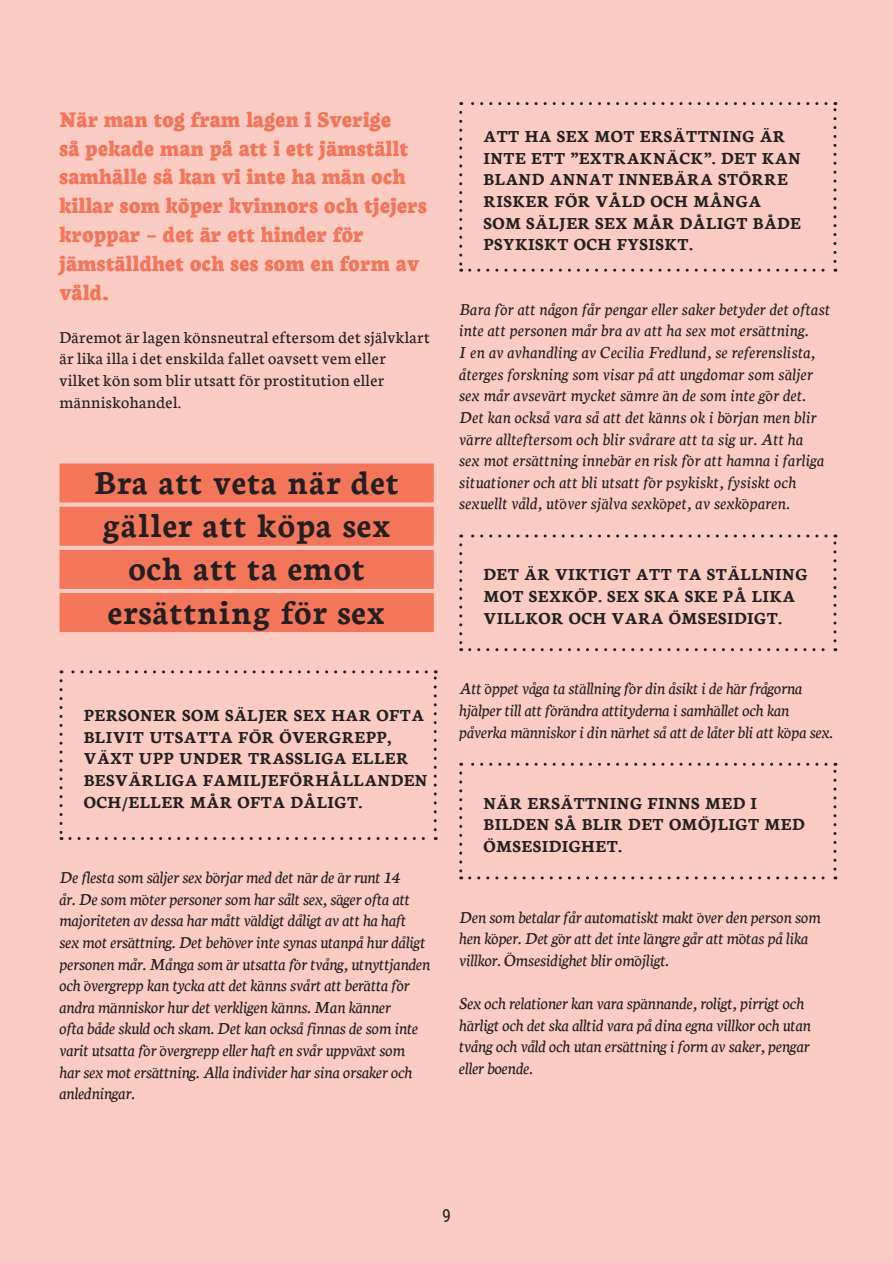
<style>
.page{position:relative;width:893px;height:1263px;background:#facbc3}
.page>*{position:absolute;margin:0;border:0;box-sizing:border-box;transform-origin:0 0}
.t1{font:700 36px/43.2px "Neuton";letter-spacing:.02em;color:#231f20;text-align:center}
.t2{font:800 24px/28.8px "Neuton";letter-spacing:.02em;color:#f3755a}
.t3{font:italic 18px/21.6px "Neuton";color:#231f20}
.t4{font:italic 18px/21.6px "Neuton";letter-spacing:.02em;color:#231f20}
.t5{font:700 18px/21.6px "Neuton";letter-spacing:.02em;color:#231f20}
.t6{font:18px/21.6px "Neuton";letter-spacing:.02em;color:#231f20}
.t7{font:18px "Roboto Condensed";color:#231f20}
</style>
<div class="page">
<svg style="left:461px;top:763px;width:365px;height:3px"></svg>
<svg style="left:833px;top:763px;width:3px;height:106px"></svg>
<svg style="left:470px;top:876px;width:366px;height:3px"></svg>
<svg style="left:459px;top:773px;width:3px;height:106px"></svg>
<svg style="left:461px;top:534px;width:365px;height:3px"></svg>
<svg style="left:833px;top:534px;width:3px;height:107px"></svg>
<svg style="left:470px;top:648px;width:366px;height:3px"></svg>
<svg style="left:459px;top:545px;width:3px;height:106px"></svg>
<svg style="left:461px;top:102px;width:365px;height:3px"></svg>
<svg style="left:833px;top:102px;width:3px;height:159px"></svg>
<svg style="left:470px;top:269px;width:366px;height:3px"></svg>
<svg style="left:459px;top:112px;width:3px;height:160px"></svg>
<svg style="left:61px;top:670px;width:365px;height:3px"></svg>
<svg style="left:434px;top:670px;width:3px;height:160px"></svg>
<svg style="left:70px;top:837px;width:366px;height:3px"></svg>
<svg style="left:60px;top:681px;width:3px;height:159px"></svg>
<div style="left:60px;top:463px;width:374px;height:39px;background:#f3755a"></div>
<div style="left:60px;top:507px;width:374px;height:39px;background:#f3755a"></div>
<div style="left:60px;top:550px;width:374px;height:39px;background:#f3755a"></div>
<div style="left:60px;top:593px;width:374px;height:39px;background:#f3755a"></div>
<p class="t2" style="left:60px;top:105px;width:369px">När man tog fram lagen i Sverige<br>så pekade man på att i ett jämställt samhälle så kan vi inte ha män och killar som köper kvinnors och tjejers kroppar – det är ett hinder för jämställdhet och ses som en form av våld.</p>
<p class="t6" style="left:60px;top:326px;width:372px">Däremot är lagen könsneutral eftersom det självklart är lika illa i det enskilda fallet oavsett vem eller vilket kön som blir utsatt för prostitution eller människohandel.</p>
<h3 class="t1" style="left:94px;top:461px;width:306px">Bra att veta när det gäller att köpa sex och att ta emot ersättning för sex</h3>
<h4 class="t5" style="left:84px;top:705px;width:345px">PERSONER SOM SÄLJER SEX HAR OFTA<br>BLIVIT UTSATTA FÖR ÖVERGREPP,<br>VÄXT UPP UNDER TRASSLIGA ELLER<br>BESVÄRLIGA FAMILJEFÖRHÅLLANDEN<br>OCH/ELLER MÅR OFTA DÅLIGT.</h4>
<p class="t3" style="left:60px;top:866px;width:372px">De flesta som säljer sex börjar med det när de är runt 14<br>år. De som möter personer som har sålt sex, säger ofta att majoriteten av dessa har mått väldigt dåligt av att ha haft sex mot ersättning. Det behöver inte synas utanpå hur dåligt personen mår. Många som är utsatta för tvång, utnyttjanden och övergrepp kan tycka att det känns svårt att berätta för andra människor hur det verkligen känns. Man känner<br>ofta både skuld och skam. Det kan också finnas de som inte varit utsatta för övergrepp eller haft en svår uppväxt som<br>har sex mot ersättning. Alla individer har sina orsaker och anledningar.</p>
<h4 class="t5" style="left:483px;top:126px;width:319px">ATT HA SEX MOT ERSÄTTNING ÄR<br>INTE ETT ”EXTRAKNÄCK”. DET KAN<br>BLAND ANNAT INNEBÄRA STÖRRE<br>RISKER FÖR VÅLD OCH MÅNGA<br>SOM SÄLJER SEX MÅR DÅLIGT BÅDE<br>PSYKISKT OCH FYSISKT.</h4>
<p class="t4" style="left:459px;top:298px;width:372px">Bara för att någon får pengar eller saker betyder det oftast inte att personen mår bra av att ha sex mot ersättning.<br>I en av avhandling av Cecilia Fredlund, se referenslista, återges forskning som visar på att ungdomar som säljer sex mår avsevärt mycket sämre än de som inte gör det.<br>Det kan också vara så att det känns ok i början men blir värre allteftersom och blir svårare att ta sig ur. Att ha<br>sex mot ersättning innebär en risk för att hamna i farliga situationer och att bli utsatt för psykiskt, fysiskt och sexuellt våld, utöver själva sexköpet, av sexköparen.</p>
<h4 class="t5" style="left:483px;top:564px;width:325px">DET ÄR VIKTIGT ATT TA STÄLLNING<br>MOT SEXKÖP. SEX SKA SKE PÅ LIKA<br>VILLKOR OCH VARA ÖMSESIDIGT.</h4>
<p class="t3" style="left:459px;top:678px;width:375px">Att öppet våga ta ställning för din åsikt i de här frågorna hjälper till att förändra attityderna i samhället och kan påverka människor i din närhet så att de låter bli att köpa sex.</p>
<h4 class="t5" style="left:483px;top:792px;width:323px">NÄR ERSÄTTNING FINNS MED I<br>BILDEN SÅ BLIR DET OMÖJLIGT MED<br>ÖMSESIDIGHET.</h4>
<p class="t3" style="left:459px;top:906px;width:363px">Den som betalar får automatiskt makt över den person som hen köper. Det gör att det inte längre går att mötas på lika villkor. Ömsesidighet blir omöjligt.</p>
<p class="t3" style="left:459px;top:992px;width:353px">Sex och relationer kan vara spännande, roligt, pirrigt och härligt och det ska alltid vara på dina egna villkor och utan tvång och våld och utan ersättning i form av saker, pengar eller boende.</p>
<p class="t7" style="left:442px;top:1203px;width:10px">9</p>
</div>
